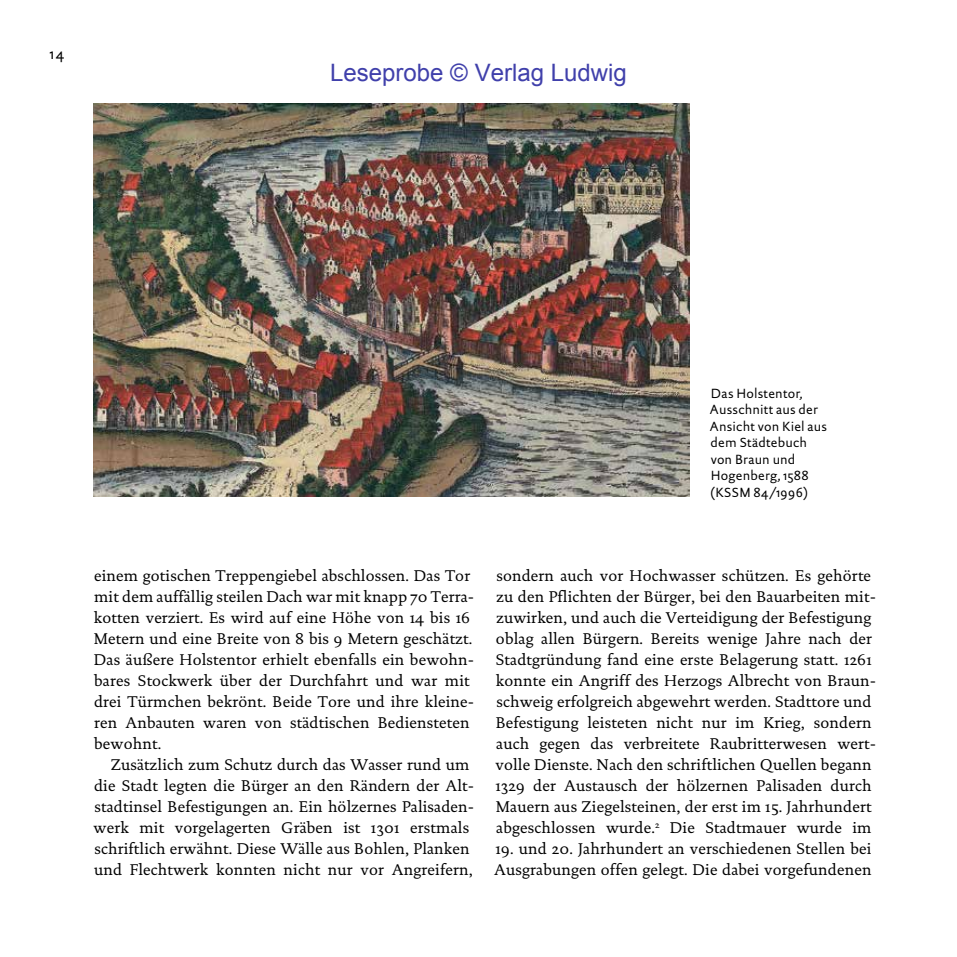
<style>
.page{position:relative;width:957px;height:957px;background:#fff}
.page>*{position:absolute;margin:0;border:0;box-sizing:border-box;transform-origin:0 0}
.t1{font:24px "Arial";color:#4040ab}
.t2{font:15.75px/21px "DTL Documenta ST";letter-spacing:.01em;color:#000}
.t3{font:15.75px "DTL Documenta Sans ST";color:#000}
.t4{font:13.5px/16.5px "DTL Documenta Sans ST";letter-spacing:.01em;color:#000}
</style>
<div class="page">
<img style="left:94px;top:103px;width:595px;height:394px">
<p class="t3" style="left:50px;top:44px;width:16px">14</p>
<h1 class="t1" style="left:330px;top:57px;width:298px">Leseprobe © Verlag Ludwig</h1>
<p class="t4" style="left:709px;top:385px;width:119px">Das Holstentor,<br>Ausschnitt aus der<br>Ansicht von Kiel aus dem Städtebuch von Braun und<br>Hogenberg, 1588 (KSSM 84/1996)</p>
<p class="t2" style="left:94px;top:565px;width:382px">einem gotischen Treppengiebel abschlossen. Das Tor mit dem auffällig steilen Dach war mit knapp 70 Terra&shy;kotten verziert. Es wird auf eine Höhe von 14 bis 16<br>Metern und eine Breite von 8 bis 9 Metern geschätzt.<br>Das äußere Holstentor erhielt ebenfalls ein bewohn&shy;bares Stockwerk über der Durchfahrt und war mit drei Türmchen bekrönt. Beide Tore und ihre kleine&shy;ren Anbauten waren von städtischen Bediensteten bewohnt.</p>
<p class="t2" style="left:94px;top:754px;width:382px;text-indent:17px">Zusätzlich zum Schutz durch das Wasser rund um die Stadt legten die Bürger an den Rändern der Alt&shy;stadtinsel Befestigungen an. Ein hölzernes Palisaden&shy;werk mit vorgelagerten Gräben ist 1301 erstmals schriftlich erwähnt. Diese Wälle aus Bohlen, Planken und Flechtwerk konnten nicht nur vor Angreifern,</p>
<p class="t2" style="left:495px;top:565px;width:382px">sondern auch vor Hochwasser schützen. Es gehörte zu den Pflichten der Bürger, bei den Bauarbeiten mit&shy;zuwirken, und auch die Verteidigung der Befestigung oblag allen Bürgern. Bereits wenige Jahre nach der Stadtgründung fand eine erste Belagerung statt. 1261 konnte ein Angriff des Herzogs Albrecht von Braun&shy;schweig erfolgreich abgewehrt werden. Stadttore und Befestigung leisteten nicht nur im Krieg, sondern auch gegen das verbreitete Raubritterwesen wert&shy;volle Dienste. Nach den schriftlichen Quellen begann 1329 der Austausch der hölzernen Palisaden durch Mauern aus Ziegelsteinen, der erst im 15. Jahrhundert abgeschlossen wurde.<sup>2</sup> Die Stadtmauer wurde im</p>
<p class="t2" style="left:494px;top:838px;width:379px">19. und 20. Jahrhundert an verschiedenen Stellen bei<br>Ausgrabungen offen gelegt. Die dabei vorgefundenen</p>
</div>
